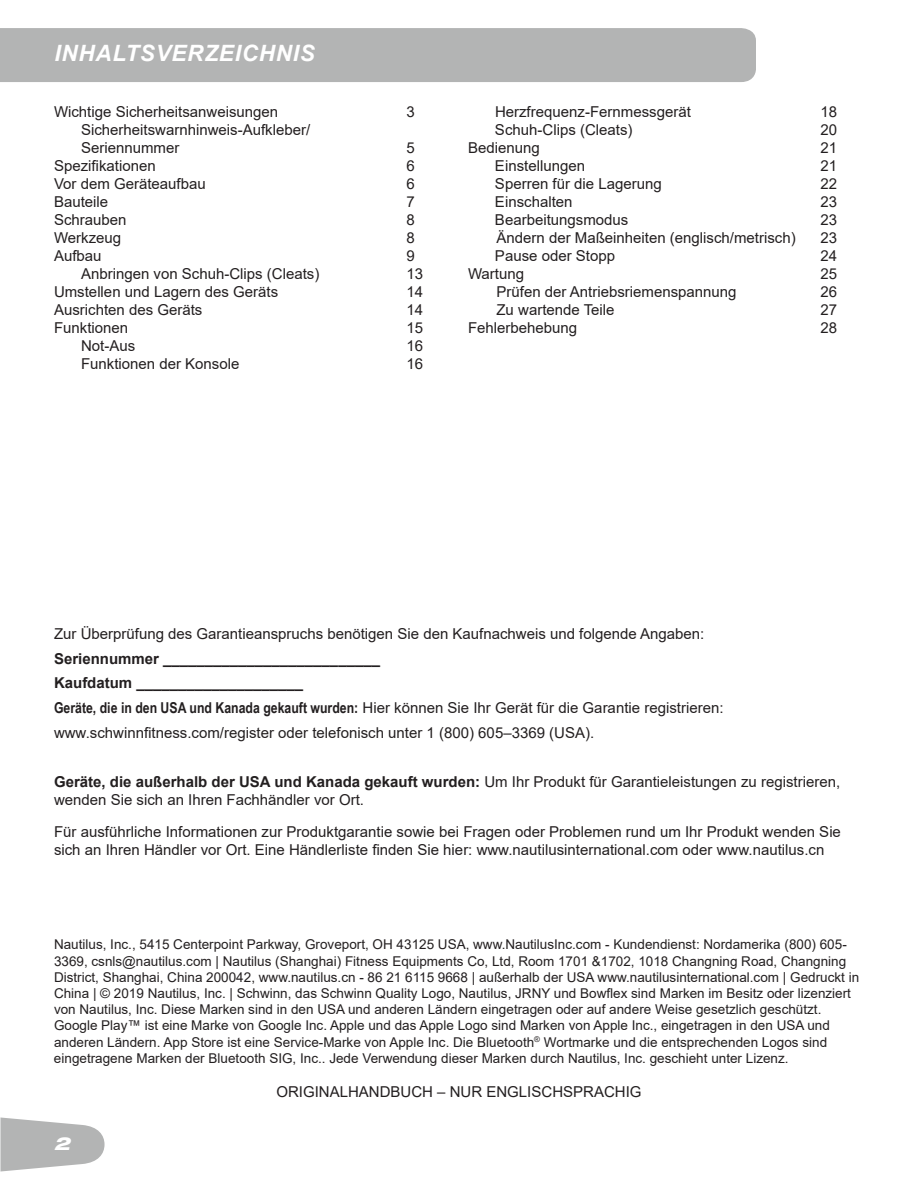
<style>
.page{position:relative;width:918px;height:1188px;background:#fff}
.page>*{position:absolute;margin:0;border:0;box-sizing:border-box;transform-origin:0 0}
.t1{font:italic 700 22.5px "Arial";letter-spacing:.035em;color:#fff}
.t2{font:italic 800 expanded 18px "Helvetica Neue";color:#fff}
.t3{font:15px/18px "Arial";color:#231f20}
.t4{font:13.5px/16.2px "Arial";color:#231f20}
.s1{font-weight:700}
.s2{font-family:"Arial Narrow";font-weight:700}
</style>
<div class="page">
<div style="left:0;top:28px;width:756px;height:54px;background:#b3b4b4"></div>
<svg style="left:0;top:1118px;width:105px;height:54px"></svg>
<h1 class="t1" style="left:54px;top:38px;width:262px">INHALTSVERZEICHNIS</h1>
<p class="t3" style="left:54px;top:103px;width:226px">Wichtige Sicherheitsanweisungen</p>
<p class="t3" style="left:406px;top:103px;width:10px">3</p>
<p class="t3" style="left:81px;top:121px;width:231px">Sicherheitswarnhinweis-Aufkleber/<br>Seriennummer</p>
<p class="t3" style="left:406px;top:139px;width:10px">5</p>
<p class="t3" style="left:54px;top:157px;width:103px">Spezifikationen</p>
<p class="t3" style="left:406px;top:157px;width:10px">6</p>
<p class="t3" style="left:54px;top:175px;width:153px">Vor dem Geräteaufbau</p>
<p class="t3" style="left:406px;top:175px;width:10px">6</p>
<p class="t3" style="left:54px;top:193px;width:56px">Bauteile</p>
<p class="t3" style="left:406px;top:193px;width:10px">7</p>
<p class="t3" style="left:54px;top:211px;width:74px">Schrauben</p>
<p class="t3" style="left:406px;top:211px;width:10px">8</p>
<p class="t3" style="left:54px;top:229px;width:69px">Werkzeug</p>
<p class="t3" style="left:406px;top:229px;width:10px">8</p>
<p class="t3" style="left:54px;top:247px;width:49px">Aufbau</p>
<p class="t3" style="left:406px;top:247px;width:10px">9</p>
<p class="t3" style="left:81px;top:265px;width:240px">Anbringen von Schuh-Clips (Cleats)</p>
<p class="t3" style="left:406px;top:265px;width:18px">13</p>
<p class="t3" style="left:54px;top:283px;width:226px">Umstellen und Lagern des Geräts</p>
<p class="t3" style="left:406px;top:283px;width:18px">14</p>
<p class="t3" style="left:54px;top:301px;width:150px">Ausrichten des Geräts</p>
<p class="t3" style="left:406px;top:301px;width:18px">14</p>
<p class="t3" style="left:54px;top:319px;width:76px">Funktionen</p>
<p class="t3" style="left:406px;top:319px;width:18px">15</p>
<p class="t3" style="left:81px;top:337px;width:56px">Not-Aus</p>
<p class="t3" style="left:406px;top:337px;width:18px">16</p>
<p class="t3" style="left:81px;top:355px;width:160px">Funktionen der Konsole</p>
<p class="t3" style="left:406px;top:355px;width:18px">16</p>
<p class="t3" style="left:495px;top:103px;width:197px">Herzfrequenz-Fernmessgerät</p>
<p class="t3" style="left:820px;top:103px;width:18px">18</p>
<p class="t3" style="left:495px;top:121px;width:139px">Schuh-Clips (Cleats)</p>
<p class="t3" style="left:820px;top:121px;width:18px">20</p>
<p class="t3" style="left:468px;top:139px;width:73px">Bedienung</p>
<p class="t3" style="left:820px;top:139px;width:18px">21</p>
<p class="t3" style="left:495px;top:157px;width:92px">Einstellungen</p>
<p class="t3" style="left:820px;top:157px;width:18px">21</p>
<p class="t3" style="left:495px;top:175px;width:168px">Sperren für die Lagerung</p>
<p class="t3" style="left:820px;top:175px;width:18px">22</p>
<p class="t3" style="left:495px;top:193px;width:79px">Einschalten</p>
<p class="t3" style="left:820px;top:193px;width:18px">23</p>
<p class="t3" style="left:495px;top:211px;width:135px">Bearbeitungsmodus</p>
<p class="t3" style="left:820px;top:211px;width:18px">23</p>
<p class="t3" style="left:496px;top:229px;width:301px">Ändern der Maßeinheiten (englisch/metrisch)</p>
<p class="t3" style="left:820px;top:229px;width:18px">23</p>
<p class="t3" style="left:495px;top:247px;width:122px">Pause oder Stopp</p>
<p class="t3" style="left:820px;top:247px;width:18px">24</p>
<p class="t3" style="left:468px;top:265px;width:58px">Wartung</p>
<p class="t3" style="left:820px;top:265px;width:18px">25</p>
<p class="t3" style="left:496px;top:283px;width:242px">Prüfen der Antriebsriemenspannung</p>
<p class="t3" style="left:820px;top:283px;width:18px">26</p>
<p class="t3" style="left:496px;top:301px;width:120px">Zu wartende Teile</p>
<p class="t3" style="left:820px;top:301px;width:18px">27</p>
<p class="t3" style="left:468px;top:319px;width:111px">Fehlerbehebung</p>
<p class="t3" style="left:820px;top:319px;width:18px">28</p>
<p class="t3" style="left:54px;top:624px;width:652px">Zur Überprüfung des Garantieanspruchs benötigen Sie den Kaufnachweis und folgende Angaben:</p>
<p class="t3" style="left:54px;top:646px;width:671px;line-height:24.8px"><span class="s1">Seriennummer __________________________<br>Kaufdatum ____________________<br></span><span class="s2">Geräte, die in den USA und Kanada gekauft wurden:</span> Hier können Sie Ihr Gerät für die Garantie registrieren: www.schwinnfitness.com/register oder telefonisch unter 1 (800) 605–3369 (USA).</p>
<p class="t3" style="left:54px;top:773px;width:788px"><span class="s1">Geräte, die außerhalb der USA und Kanada gekauft wurden:</span> Um Ihr Produkt für Garantieleistungen zu registrieren, wenden Sie sich an Ihren Fachhändler vor Ort.</p>
<p class="t3" style="left:54px;top:822px;width:789px">Für ausführliche Informationen zur Produktgarantie sowie bei Fragen oder Problemen rund um Ihr Produkt wenden Sie sich an Ihren Händler vor Ort. Eine Händlerliste finden Sie hier: www.nautilusinternational.com oder www.nautilus.cn</p>
<p class="t4" style="left:54px;top:937px;width:807px">Nautilus, Inc., 5415 Centerpoint Parkway, Groveport, OH 43125 USA, www.NautilusInc.com - Kundendienst: Nordamerika (800) 605- 3369, csnls@nautilus.com | Nautilus (Shanghai) Fitness Equipments Co, Ltd, Room 1701 &amp;1702, 1018 Changning Road, Changning District, Shanghai, China 200042, www.nautilus.cn - 86 21 6115 9668 | außerhalb der USA www.nautilusinternational.com | Gedruckt in China | © 2019 Nautilus, Inc. | Schwinn, das Schwinn Quality Logo, Nautilus, JRNY und Bowflex sind Marken im Besitz oder lizenziert von Nautilus, Inc. Diese Marken sind in den USA und anderen Ländern eingetragen oder auf andere Weise gesetzlich geschützt.<br>Google Play™ ist eine Marke von Google Inc. Apple und das Apple Logo sind Marken von Apple Inc., eingetragen in den USA und anderen Ländern. App Store ist eine Service-Marke von Apple Inc. Die Bluetooth<sup>®</sup> Wortmarke und die entsprechenden Logos sind eingetragene Marken der Bluetooth SIG, Inc.. Jede Verwendung dieser Marken durch Nautilus, Inc. geschieht unter Lizenz.</p>
<p class="t3" style="left:276px;top:1083px;width:367px">ORIGINALHANDBUCH – NUR ENGLISCHSPRACHIG</p>
<p class="t2" style="left:54px;top:1132px;width:17px">2</p>
</div>
